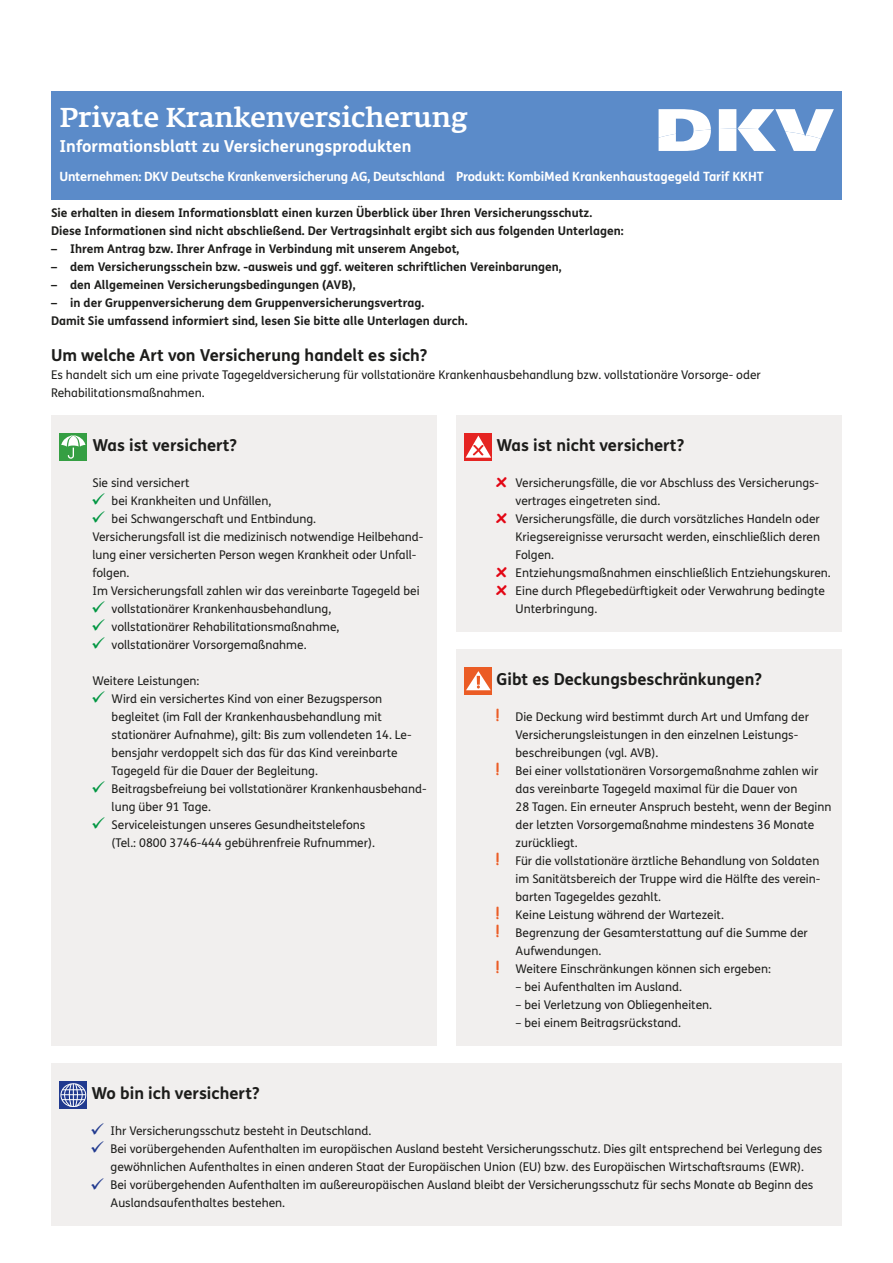
<style>
.page{position:relative;width:893px;height:1263px;background:#fff}
.page>*{position:absolute;margin:0;border:0;box-sizing:border-box;transform-origin:0 0}
.t1{font:500 27px "Fedra Serif A Pro";color:#fff}
.t2{font:700 16.5px "FS Me";color:#1d1d1b}
.t3{font:700 16.5px "FS Me";color:#fff}
.t4{font:700 15.9px "Comic Sans MS";color:#eb5c25}
.t5{font:700 12.75px "FS Me";letter-spacing:-.02em;color:#fff}
.t6{font:12px/18px "FS Me";color:#1d1d1b}
.t7{font:700 12px/18px "FS Me";color:#1d1d1b}
.s1{color:#009641}
.s2{font-family:"Comic Sans MS";font-weight:700;font-size:18px;color:#e30614}
.s3{color:#213a8f}
</style>
<div class="page">
<div style="left:51px;top:91px;width:791px;height:108px;background:#5b8bc9"></div>
<div style="left:51px;top:415px;width:386px;height:630px;background:#f1efee"></div>
<div style="left:456px;top:415px;width:386px;height:216px;background:#f1efee"></div>
<div style="left:456px;top:649px;width:386px;height:396px;background:#f1efee"></div>
<div style="left:60px;top:433px;width:27px;height:28px;background:#359f43"></div>
<svg style="left:61px;top:435px;width:24px;height:24px"></svg>
<div style="left:465px;top:433px;width:27px;height:28px;background:#e52422"></div>
<svg style="left:466px;top:436px;width:25px;height:22px"></svg>
<div style="left:465px;top:667px;width:27px;height:28px;background:#eb5c25"></div>
<svg style="left:466px;top:671px;width:25px;height:19px"></svg>
<svg style="left:659px;top:109px;width:52px;height:42px"></svg>
<svg style="left:719px;top:109px;width:115px;height:42px"></svg>
<div style="left:51px;top:1063px;width:791px;height:162px;background:#f1efee"></div>
<div style="left:60px;top:1081px;width:27px;height:28px;background:#213a8f"></div>
<svg style="left:61px;top:1083px;width:25px;height:24px"></svg>
<h1 class="t1" style="left:60px;top:102px;width:410px">Private Krankenversicherung</h1>
<h2 class="t3" style="left:60px;top:140px;width:354px">Informationsblatt zu Versicherungsprodukten</h2>
<p class="t5" style="left:60px;top:172px;width:706px">Unternehmen: DKV Deutsche Krankenversicherung AG, Deutschland Produkt: KombiMed Krankenhaustagegeld Tarif KKHT</p>
<p class="t7" style="left:51px;top:205px;width:574px">Sie erhalten in diesem Informationsblatt einen kurzen Überblick über Ihren Versicherungsschutz.<br>Diese Informationen sind nicht abschließend. Der Vertragsinhalt ergibt sich aus folgenden Unterlagen:</p>
<p class="t7" style="left:51px;top:241px;width:410px">– Ihrem Antrag bzw. Ihrer Anfrage in Verbindung mit unserem Angebot,</p>
<p class="t7" style="left:51px;top:259px;width:512px">– dem Versicherungsschein bzw. -ausweis und ggf. weiteren schriftlichen Vereinbarungen,</p>
<p class="t7" style="left:51px;top:277px;width:306px">– den Allgemeinen Versicherungsbedingungen (AVB),</p>
<p class="t7" style="left:51px;top:295px;width:418px">– in der Gruppenversicherung dem Gruppenversicherungsvertrag.<br>Damit Sie umfassend informiert sind, lesen Sie bitte alle Unterlagen durch.</p>
<h2 class="t2" style="left:51px;top:349px;width:378px">Um welche Art von Versicherung handelt es sich?</h2>
<p class="t6" style="left:51px;top:367px;width:711px">Es handelt sich um eine private Tagegeldversicherung für vollstationäre Krankenhausbehandlung bzw. vollstationäre Vorsorge- oder<br>Rehabilitationsmaßnahmen.</p>
<h2 class="t2" style="left:92px;top:439px;width:146px">Was ist versichert?</h2>
<p class="t6" style="left:92px;top:475px;width:99px">Sie sind versichert</p>
<p class="t6" style="left:91px;top:493px;width:182px"><span class="s1">✓</span> bei Krankheiten und Unfällen,</p>
<p class="t6" style="left:91px;top:511px;width:334px"><span class="s1">✓</span> bei Schwangerschaft und Entbindung.<br>Versicherungsfall ist die medizinisch notwendige Heilbehand&shy;lung einer versicherten Person wegen Krankheit oder Unfall&shy;folgen.<br>Im Versicherungsfall zahlen wir das vereinbarte Tagegeld bei</p>
<p class="t6" style="left:91px;top:601px;width:242px"><span class="s1">✓</span> vollstationärer Krankenhausbehandlung,</p>
<p class="t6" style="left:91px;top:619px;width:250px"><span class="s1">✓</span> vollstationärer Rehabilitationsmaßnahme,</p>
<p class="t6" style="left:91px;top:637px;width:217px"><span class="s1">✓</span> vollstationärer Vorsorgemaßnahme.</p>
<p class="t6" style="left:92px;top:673px;width:108px">Weitere Leistungen:</p>
<p class="t6" style="left:112px;top:691px;width:301px;text-indent:-20px"><span class="s1">✓</span> Wird ein versichertes Kind von einer Bezugsperson begleitet (im Fall der Krankenhausbehandlung mit stationärer Aufnahme), gilt: Bis zum vollendeten 14. Le&shy;bensjahr verdoppelt sich das für das Kind vereinbarte Tagegeld für die Dauer der Begleitung.</p>
<p class="t6" style="left:112px;top:781px;width:316px;text-indent:-20px"><span class="s1">✓</span> Beitragsbefreiung bei vollstationärer Krankenhausbehand&shy;lung über 91 Tage.</p>
<p class="t6" style="left:112px;top:817px;width:265px;text-indent:-20px"><span class="s1">✓</span> Serviceleistungen unseres Gesundheitstelefons (Tel.: 0800 3746-444 gebührenfreie Rufnummer).</p>
<h2 class="t2" style="left:496px;top:439px;width:189px">Was ist nicht versichert?</h2>
<p class="t6" style="left:496px;top:475px;width:324px"><span class="s2">x</span> Versicherungsfälle, die vor Abschluss des Versicherungs-</p>
<p class="t6" style="left:516px;top:493px;width:146px">vertrages eingetreten sind.</p>
<p class="t6" style="left:496px;top:511px;width:325px"><span class="s2">x</span> Versicherungsfälle, die durch vorsätzliches Handeln oder</p>
<p class="t6" style="left:516px;top:529px;width:306px">Kriegsereignisse verursacht werden, einschließlich deren</p>
<p class="t6" style="left:516px;top:547px;width:40px">Folgen.</p>
<p class="t6" style="left:496px;top:565px;width:336px"><span class="s2">x</span> Entziehungsmaßnahmen einschließlich Entziehungskuren.</p>
<p class="t6" style="left:496px;top:583px;width:330px"><span class="s2">x</span> Eine durch Pflegebedürftigkeit oder Verwahrung bedingte</p>
<p class="t6" style="left:516px;top:601px;width:83px">Unterbringung.</p>
<h2 class="t2" style="left:496px;top:673px;width:267px">Gibt es Deckungsbeschränkungen?</h2>
<h3 class="t4" style="left:496px;top:703px;width:5px">!</h3>
<p class="t6" style="left:516px;top:709px;width:295px">Die Deckung wird bestimmt durch Art und Umfang der<br>Versicherungsleistungen in den einzelnen Leistungs&shy;beschreibungen (vgl. AVB).</p>
<h3 class="t4" style="left:496px;top:757px;width:5px">!</h3>
<p class="t6" style="left:516px;top:763px;width:317px">Bei einer vollstationären Vorsorgemaßnahme zahlen wir das vereinbarte Tagegeld maximal für die Dauer von<br>28 Tagen. Ein erneuter Anspruch besteht, wenn der Beginn der letzten Vorsorgemaßnahme mindestens 36 Monate zurückliegt.</p>
<h3 class="t4" style="left:496px;top:847px;width:5px">!</h3>
<p class="t6" style="left:516px;top:853px;width:306px;text-align:justify">Für die vollstationäre ärztliche Behandlung von Soldaten im Sanitätsbereich der Truppe wird die Hälfte des verein&shy;barten Tagegeldes gezahlt.</p>
<h3 class="t4" style="left:496px;top:901px;width:5px">!</h3>
<p class="t6" style="left:516px;top:907px;width:210px">Keine Leistung während der Wartezeit.</p>
<h3 class="t4" style="left:496px;top:919px;width:5px">!</h3>
<p class="t6" style="left:516px;top:925px;width:294px">Begrenzung der Gesamterstattung auf die Summe der<br>Aufwendungen.</p>
<h3 class="t4" style="left:496px;top:955px;width:5px">!</h3>
<p class="t6" style="left:516px;top:961px;width:257px">Weitere Einschränkungen können sich ergeben:</p>
<p class="t6" style="left:516px;top:979px;width:168px">– bei Aufenthalten im Ausland.</p>
<p class="t6" style="left:516px;top:997px;width:198px">– bei Verletzung von Obliegenheiten.</p>
<p class="t6" style="left:516px;top:1015px;width:167px">– bei einem Beitragsrückstand.</p>
<h2 class="t2" style="left:91px;top:1087px;width:170px">Wo bin ich versichert?</h2>
<p class="t6" style="left:90px;top:1123px;width:283px"><span class="s3">✓</span> Ihr Versicherungsschutz besteht in Deutschland.</p>
<p class="t6" style="left:90px;top:1141px;width:734px;text-align:center"><span class="s3">✓</span> Bei vorübergehenden Aufenthalten im europäischen Ausland besteht Versicherungsschutz. Dies gilt entsprechend bei Verlegung des gewöhnlichen Aufenthaltes in einen anderen Staat der Europäischen Union (EU) bzw. des Europäischen Wirtschaftsraums (EWR).</p>
<p class="t6" style="left:111px;top:1177px;width:704px;text-indent:-20px"><span class="s3">✓</span> Bei vorübergehenden Aufenthalten im außereuropäischen Ausland bleibt der Versicherungsschutz für sechs Monate ab Beginn des<br>Auslandsaufenthaltes bestehen.</p>
</div>
